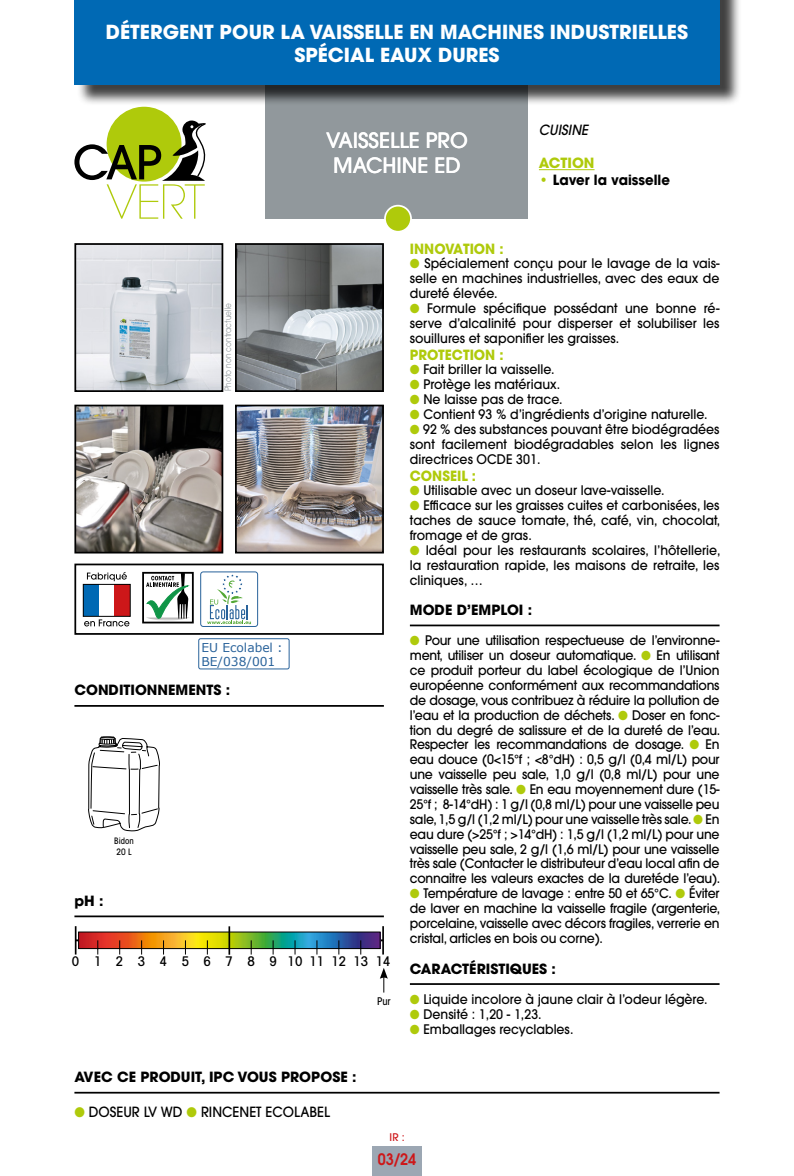
<style>
.page{position:relative;width:794px;height:1176px;background:#fff}
.page>*{position:absolute;margin:0;border:0;box-sizing:border-box;transform-origin:0 0}
.t1{font:500 21px "ITC Avant Garde Std";color:#fff}
.t2{font:700 19.25px "ITC Avant Garde Std";color:#fff}
.t3{font:600 15.75px "ITC Avant Garde Std";color:#cd1719;scale:.9 1}
.t4{font:700 14px "ITC Avant Garde Std";color:#000}
.t5{font:700 14px "ITC Avant Garde Std";color:#afca0b;scale:.95 1}
.t6{font:500 14px "ITC Avant Garde Std";color:#000;scale:.95 1}
.t7{font:700 14px "ITC Avant Garde Std";color:#000;scale:.95 1}
.t8{font:italic 500 14px "ITC Avant Garde Std";color:#000;scale:.95 1}
.t9{font:700 14px "ITC Avant Garde Std";color:#afca0b}
.t10{font:500 condensed 13.3px "Avant Garde";letter-spacing:.265em;color:#000}
.t11{font:500 13.12px/14.9px "ITC Avant Garde Std";color:#000;text-align:justify;scale:.95 1}
.t12{font:12.25px "Verdana";color:#2a639b}
.t13{font:500 condensed 10.5px "ITC Avant Garde Std";color:#000}
.t14{font:500 10.5px "ITC Avant Garde Std";color:#cd1719}
.t15{font:8.75px "ITC Avant Garde Std";color:#91989c;scale:.85 1}
.t16{font:500 condensed 8.75px "ITC Avant Garde Std";color:#000}
.s1{color:#afca0b}
</style>
<div class="page">
<div style="left:74px;top:563px;width:310px;height:72px;border:2px solid #000"></div>
<div style="left:266px;top:79px;width:262px;height:140px;background:#91989c"></div>
<div style="left:77px;top:0;width:664px;height:106px;background:#000;opacity:.75"></div>
<div style="left:74px;top:0;width:645px;height:84px;background:#0069b4"></div>
<div style="left:372px;top:1146px;width:50px;height:30px;background:#9ca7b3"></div>
<div style="left:107px;top:107px;width:74px;height:75px;background:#afca0b;border-radius:50%"></div>
<svg style="left:74px;top:121px;width:132px;height:98px"></svg>
<div style="left:385px;top:206px;width:26px;height:26px;background:#afca0b;border-radius:50%"></div>
<div style="left:384px;top:205px;width:28px;height:28px;border:2px solid #fff;border-radius:50%"></div>
<hr style="left:74px;top:705px;width:310px;height:2px;background:#000">
<hr style="left:410px;top:624px;width:309px;height:2px;background:#000">
<hr style="left:410px;top:983px;width:309px;height:2px;background:#000">
<hr style="left:74px;top:1092px;width:645px;height:1px;background:#000">
<hr style="left:74px;top:915px;width:310px;height:2px;background:#000">
<hr style="left:76px;top:939px;width:307px;height:2px;background:#000">
<svg style="left:75px;top:926px;width:306px;height:29px"></svg>
<hr style="left:228px;top:926px;width:2px;height:28px;background:#000">
<hr style="left:382px;top:926px;width:2px;height:28px;background:#000">
<svg style="left:380px;top:968px;width:8px;height:24px"></svg>
<hr style="left:539px;top:169px;width:55px;height:1px;background:#afca0b">
<div style="left:83px;top:584px;width:16px;height:32px;background:#0069b4"></div>
<div style="left:115px;top:584px;width:15px;height:32px;background:#cd1719"></div>
<div style="left:83px;top:584px;width:48px;height:33px;border:1px solid #000"></div>
<svg style="left:87px;top:572px;width:40px;height:9px"></svg>
<svg style="left:84px;top:619px;width:45px;height:7px"></svg>
<div style="left:142px;top:572px;width:52px;height:51px;border:2px solid #000"></div>
<svg style="left:146px;top:572px;width:44px;height:52px"></svg>
<svg style="left:88px;top:736px;width:72px;height:95px"></svg>
<svg style="left:207px;top:572px;width:51px;height:53px"></svg>
<div style="left:200px;top:572px;width:58px;height:55px;border:1px solid #2a639b;border-radius:3px"></div>
<img style="left:77px;top:246px;width:143px;height:143px">
<div style="left:74px;top:243px;width:149px;height:149px;border:2px solid #000"></div>
<img style="left:77px;top:408px;width:143px;height:142px">
<div style="left:74px;top:405px;width:149px;height:148px;border:2px solid #000"></div>
<img style="left:238px;top:246px;width:143px;height:143px">
<div style="left:235px;top:243px;width:149px;height:149px;border:2px solid #000"></div>
<img style="left:238px;top:408px;width:143px;height:142px">
<div style="left:235px;top:405px;width:149px;height:148px;border:2px solid #000"></div>
<div style="left:198px;top:638px;width:91px;height:31px;border:1px solid #2a639b;border-radius:2px"></div>
<p class="t2" style="left:106px;top:19px;width:584px">DÉTERGENT POUR LA VAISSELLE EN MACHINES INDUSTRIELLES</p>
<p class="t2" style="left:294px;top:42px;width:207px">SPÉCIAL EAUX DURES</p>
<p class="t15" style="left:223px;top:391px;width:105px;rotate:-90deg">Photo non contractuelle</p>
<p class="t12" style="left:201px;top:639px;width:83px">EU Ecolabel :</p>
<p class="t12" style="left:201px;top:653px;width:76px">BE/038/001</p>
<p class="t4" style="left:74px;top:681px;width:157px">CONDITIONNEMENTS :</p>
<p class="t16" style="left:114px;top:836px;width:21px">Bidon</p>
<p class="t16" style="left:116px;top:846px;width:17px">20 L</p>
<p class="t4" style="left:74px;top:891px;width:31px">pH :</p>
<p class="t1" style="left:326px;top:127px;width:143px">VAISSELLE PRO</p>
<p class="t1" style="left:333px;top:152px;width:129px">MACHINE ED</p>
<p class="t8" style="left:539px;top:121px;width:53px">CUISINE</p>
<p class="t9" style="left:539px;top:154px;width:57px">ACTION</p>
<p class="t7" style="left:539px;top:171px;width:139px"><span class="s1">•</span> Laver la vaisselle</p>
<p class="t5" style="left:410px;top:239px;width:100px">INNOVATION :</p>
<p class="t11" style="left:410px;top:256px;width:327px"><span class="s1">●</span> Spécialement conçu pour le lavage de la vais&shy;selle en machines industrielles, avec des eaux de dureté élevée.</p>
<p class="t11" style="left:410px;top:301px;width:327px"><span class="s1">●</span> Formule spécifique possédant une bonne ré&shy;serve d’alcalinité pour disperser et solubiliser les souillures et saponifier les graisses.</p>
<p class="t5" style="left:410px;top:345px;width:100px">PROTECTION :</p>
<p class="t11" style="left:410px;top:362px;width:154px"><span class="s1">●</span> Fait briller la vaisselle.</p>
<p class="t11" style="left:410px;top:377px;width:160px"><span class="s1">●</span> Protège les matériaux.</p>
<p class="t11" style="left:410px;top:392px;width:162px"><span class="s1">●</span> Ne laisse pas de trace.</p>
<p class="t11" style="left:410px;top:407px;width:315px"><span class="s1">●</span> Contient 93 % d’ingrédients d’origine naturelle.</p>
<p class="t11" style="left:410px;top:422px;width:327px"><span class="s1">●</span> 92 % des substances pouvant être biodégradées sont facilement biodégradables selon les lignes directrices OCDE 301.</p>
<p class="t5" style="left:410px;top:466px;width:71px">CONSEIL :</p>
<p class="t11" style="left:410px;top:483px;width:269px"><span class="s1">●</span> Utilisable avec un doseur lave-vaisselle.</p>
<p class="t11" style="left:410px;top:498px;width:328px"><span class="s1">●</span> Efficace sur les graisses cuites et carbonisées, les taches de sauce tomate, thé, café, vin, chocolat, fromage et de gras.</p>
<p class="t11" style="left:410px;top:542px;width:328px"><span class="s1">●</span> Idéal pour les restaurants scolaires, l’hôtellerie, la restauration rapide, les maisons de retraite, les cliniques, …</p>
<p class="t4" style="left:410px;top:600px;width:124px">MODE D’EMPLOI :</p>
<p class="t11" style="left:410px;top:633px;width:328px"><span class="s1">●</span> Pour une utilisation respectueuse de l’environne&shy;ment, utiliser un doseur automatique. <span class="s1">●</span> En utilisant ce produit porteur du label écologique de l’Union européenne conformément aux recommandations de dosage, vous contribuez à réduire la pollution de l’eau et la production de déchets. <span class="s1">●</span> Doser en fonc&shy;tion du degré de salissure et de la dureté de l’eau.<br>Respecter les recommandations de dosage. <span class="s1">●</span> En eau douce (0&lt;15°f ; &lt;8°dH) : 0,5 g/l (0,4 ml/L) pour une vaisselle peu sale, 1,0 g/l (0,8 ml/L) pour une vaisselle très sale. <span class="s1">●</span> En eau moyennement dure (15- 25°f ; 8-14°dH) : 1 g/l (0,8 ml/L) pour une vaisselle peu sale, 1,5 g/l (1,2 ml/L) pour une vaisselle très sale. <span class="s1">●</span> En eau dure (&gt;25°f ; &gt;14°dH) : 1,5 g/l (1,2 ml/L) pour une vaisselle peu sale, 2 g/l (1,6 ml/L) pour une vaisselle très sale (Contacter le distributeur d’eau local afin de connaitre les valeurs exactes de la duretéde l’eau).</p>
<p class="t11" style="left:410px;top:886px;width:328px"><span class="s1">●</span> Température de lavage : entre 50 et 65°C. <span class="s1">●</span> Éviter de laver en machine la vaisselle fragile (argenterie, porcelaine, vaisselle avec décors fragiles, verrerie en cristal, articles en bois ou corne).</p>
<p class="t10" style="left:72px;top:953px;width:320px">0 1 2 3 4 5 6 7 8 91011121314</p>
<p class="t13" style="left:377px;top:994px;width:15px">Pur</p>
<p class="t4" style="left:74px;top:1067px;width:283px">AVEC CE PRODUIT, IPC VOUS PROPOSE :</p>
<p class="t6" style="left:74px;top:1103px;width:271px"><span class="s1">●</span> DOSEUR LV WD <span class="s1">●</span> RINCENET ECOLABEL</p>
<p class="t4" style="left:410px;top:959px;width:148px">CARACTÉRISTIQUES :</p>
<p class="t11" style="left:410px;top:991px;width:315px"><span class="s1">●</span> Liquide incolore à jaune clair à l’odeur légère.</p>
<p class="t11" style="left:410px;top:1006px;width:140px"><span class="s1">●</span> Densité : 1,20 - 1,23.</p>
<p class="t11" style="left:410px;top:1021px;width:174px"><span class="s1">●</span> Emballages recyclables.</p>
<p class="t14" style="left:390px;top:1130px;width:16px">IR :</p>
<p class="t3" style="left:378px;top:1149px;width:44px">03/24</p>
</div>
